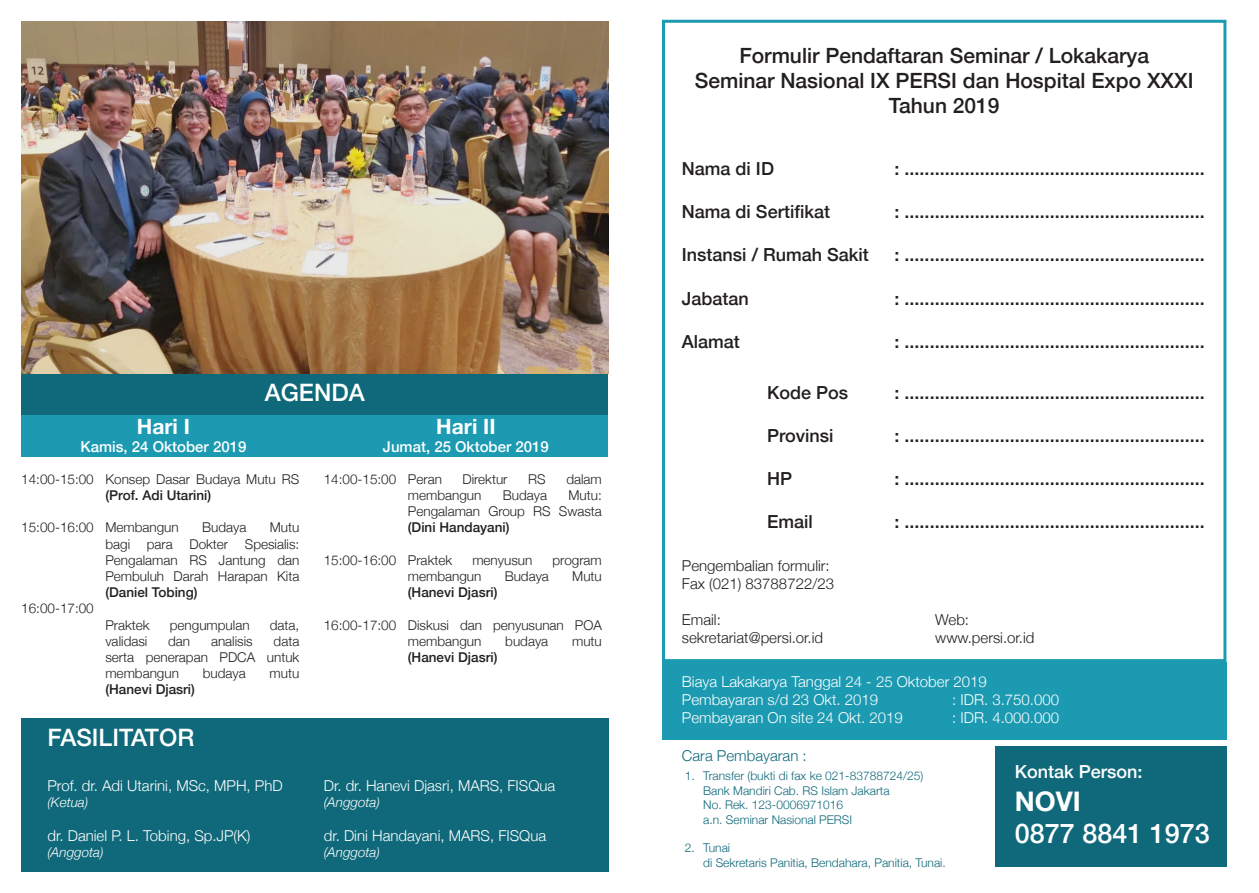
<style>
.page{position:relative;width:1259px;height:893px;background:#fff}
.page>*{position:absolute;margin:0;border:0;box-sizing:border-box;transform-origin:0 0}
.t1{font:500 27px "Helvetica Neue";color:#fff}
.t2{font:700 27px "Helvetica Neue";color:#fff}
.t3{font:500 24px "Helvetica Neue";color:#fff}
.t4{font:500 21px "Helvetica Neue";color:#231f20}
.t5{font:700 21px "Helvetica Neue";color:#fff}
.t6{font:500 18px "Helvetica Neue";color:#231f20}
.t7{font:500 18px "Helvetica Neue";color:#fff}
.t8{font:300 15px "Helvetica Neue";color:#fff}
.t9{font:300 15px "Helvetica Neue";color:#231f20}
.t10{font:500 15px "Helvetica Neue";color:#fff}
.t11{font:300 15px "Helvetica Neue";color:#0f697a}
.t12{font:300 13.5px/16.2px "Helvetica Neue";color:#231f20;text-align:justify}
.t13{font:500 13.5px "Helvetica Neue";color:#231f20}
.t14{font:italic 300 13.5px "Helvetica Neue";color:#fff}
.t15{font:300 12px "Helvetica Neue";color:#0f697a}
.s1{font-weight:500}
</style>
<div class="page">
<div style="left:21px;top:373px;width:587px;height:84px;background:#1b9ab2"></div>
<div style="left:21px;top:373px;width:587px;height:41px;background:#0f697a"></div>
<div style="left:662px;top:662px;width:564px;height:78px;background:#1b9ab2"></div>
<div style="left:995px;top:746px;width:231px;height:121px;background:#0f697a"></div>
<div style="left:21px;top:719px;width:587px;height:153px;background:#0f697a"></div>
<div style="left:662px;top:20px;width:564px;height:642px;border:3px solid #1b9ab2"></div>
<img style="left:21px;top:21px;width:587px;height:352px">
<p class="t5" style="left:137px;top:410px;width:55px">Hari I</p>
<p class="t10" style="left:80px;top:435px;width:167px">Kamis, 24 Oktober 2019</p>
<p class="t3" style="left:265px;top:373px;width:102px">AGENDA</p>
<p class="t5" style="left:436px;top:410px;width:61px">Hari II</p>
<p class="t10" style="left:383px;top:435px;width:167px">Jumat, 25 Oktober 2019</p>
<p class="t12" style="left:21px;top:470px;width:74px">14:00-15:00</p>
<p class="t12" style="left:21px;top:518px;width:74px">15:00-16:00</p>
<p class="t12" style="left:21px;top:599px;width:74px">16:00-17:00</p>
<p class="t12" style="left:105px;top:470px;width:195px">Konsep Dasar Budaya Mutu RS <span class="s1">(Prof. Adi Utarini)</span></p>
<p class="t12" style="left:105px;top:518px;width:75px">Membangun</p>
<p class="t12" style="left:202px;top:518px;width:46px">Budaya</p>
<p class="t12" style="left:105px;top:518px;width:195px;text-indent:164px">Mutu bagi para Dokter Spesialis:<br>Pengalaman RS Jantung dan Pembuluh Darah Harapan Kita <span class="s1">(Daniel Tobing)</span></p>
<p class="t12" style="left:105px;top:616px;width:46px">Praktek</p>
<p class="t12" style="left:170px;top:616px;width:81px">pengumpulan</p>
<p class="t12" style="left:270px;top:616px;width:31px">data,</p>
<p class="t12" style="left:105px;top:632px;width:43px">validasi</p>
<p class="t12" style="left:168px;top:632px;width:24px">dan</p>
<p class="t12" style="left:211px;top:632px;width:43px">analisis</p>
<p class="t12" style="left:105px;top:632px;width:195px;text-indent:168px">data serta penerapan PDCA untuk membangun</p>
<p class="t12" style="left:203px;top:664px;width:45px">budaya</p>
<p class="t12" style="left:270px;top:664px;width:31px">mutu</p>
<p class="t13" style="left:105px;top:679px;width:91px">(Hanevi Djasri)</p>
<p class="t3" style="left:47px;top:718px;width:148px">FASILITATOR</p>
<p class="t8" style="left:47px;top:774px;width:237px">Prof. dr. Adi Utarini, MSc, MPH, PhD</p>
<p class="t14" style="left:47px;top:792px;width:42px">(Ketua)</p>
<p class="t8" style="left:47px;top:824px;width:205px">dr. Daniel P. L. Tobing, Sp.JP(K)</p>
<p class="t14" style="left:47px;top:842px;width:58px">(Anggota)</p>
<p class="t12" style="left:324px;top:470px;width:74px">14:00-15:00</p>
<p class="t12" style="left:324px;top:551px;width:74px">15:00-16:00</p>
<p class="t12" style="left:324px;top:616px;width:74px">16:00-17:00</p>
<p class="t12" style="left:408px;top:470px;width:36px">Peran</p>
<p class="t12" style="left:462px;top:470px;width:47px">Direktur</p>
<p class="t12" style="left:528px;top:470px;width:19px">RS</p>
<p class="t12" style="left:566px;top:470px;width:37px">dalam</p>
<p class="t12" style="left:408px;top:486px;width:75px">membangun</p>
<p class="t12" style="left:503px;top:486px;width:46px">Budaya</p>
<p class="t12" style="left:408px;top:486px;width:195px;text-indent:161px">Mutu:<br>Pengalaman Group RS Swasta <span class="s1">(Dini Handayani)</span></p>
<p class="t12" style="left:408px;top:551px;width:46px">Praktek</p>
<p class="t12" style="left:472px;top:551px;width:61px">menyusun</p>
<p class="t12" style="left:552px;top:551px;width:51px">program</p>
<p class="t12" style="left:408px;top:567px;width:75px">membangun</p>
<p class="t12" style="left:505px;top:567px;width:46px">Budaya</p>
<p class="t12" style="left:572px;top:567px;width:31px">Mutu</p>
<p class="t13" style="left:408px;top:582px;width:91px">(Hanevi Djasri)</p>
<p class="t12" style="left:408px;top:616px;width:195px">Diskusi dan penyusunan POA membangun</p>
<p class="t12" style="left:505px;top:632px;width:45px">budaya</p>
<p class="t12" style="left:572px;top:632px;width:31px">mutu</p>
<p class="t13" style="left:408px;top:646px;width:91px">(Hanevi Djasri)</p>
<p class="t8" style="left:324px;top:774px;width:233px">Dr. dr. Hanevi Djasri, MARS, FISQua</p>
<p class="t14" style="left:324px;top:792px;width:58px">(Anggota)</p>
<p class="t8" style="left:324px;top:824px;width:224px">dr. Dini Handayani, MARS, FISQua</p>
<p class="t14" style="left:324px;top:842px;width:58px">(Anggota)</p>
<p class="t4" style="left:739px;top:39px;width:411px">Formulir Pendaftaran Seminar / Lokakarya</p>
<p class="t4" style="left:695px;top:64px;width:500px">Seminar Nasional IX PERSI dan Hospital Expo XXXI</p>
<p class="t4" style="left:889px;top:89px;width:112px">Tahun 2019</p>
<p class="t6" style="left:682px;top:154px;width:94px">Nama di ID</p>
<p class="t6" style="left:682px;top:197px;width:150px">Nama di Sertifikat</p>
<p class="t6" style="left:682px;top:240px;width:188px">Instansi / Rumah Sakit</p>
<p class="t6" style="left:682px;top:284px;width:69px">Jabatan</p>
<p class="t6" style="left:682px;top:327px;width:60px">Alamat</p>
<p class="t6" style="left:767px;top:378px;width:83px">Kode Pos</p>
<p class="t6" style="left:767px;top:421px;width:68px">Provinsi</p>
<p class="t6" style="left:767px;top:464px;width:27px">HP</p>
<p class="t6" style="left:767px;top:507px;width:47px">Email</p>
<p class="t9" style="left:682px;top:554px;width:149px">Pengembalian formulir:</p>
<p class="t9" style="left:682px;top:572px;width:154px">Fax (021) 83788722/23</p>
<p class="t9" style="left:682px;top:608px;width:40px">Email:</p>
<p class="t9" style="left:682px;top:626px;width:143px">sekretariat@persi.or.id</p>
<p class="t8" style="left:682px;top:669px;width:306px">Biaya Lakakarya Tanggal 24 - 25 Oktober 2019</p>
<p class="t8" style="left:682px;top:687px;width:198px">Pembayaran s/d 23 Okt. 2019</p>
<p class="t8" style="left:952px;top:687px;width:109px">: IDR. 3.750.000</p>
<p class="t8" style="left:682px;top:705px;width:222px">Pembayaran On site 24 Okt. 2019</p>
<p class="t8" style="left:952px;top:705px;width:109px">: IDR. 4.000.000</p>
<p class="t11" style="left:682px;top:743px;width:126px">Cara Pembayaran :</p>
<p class="t15" style="left:703px;top:766px;width:222px">Transfer (bukti di fax ke 021-83788724/25)</p>
<p class="t15" style="left:703px;top:781px;width:188px">Bank Mandiri Cab. RS Islam Jakarta</p>
<p class="t15" style="left:703px;top:795px;width:141px">No. Rek. 123-0006971016</p>
<p class="t15" style="left:703px;top:810px;width:150px">a.n. Seminar Nasional PERSI</p>
<p class="t15" style="left:703px;top:838px;width:28px">Tunai</p>
<p class="t15" style="left:703px;top:853px;width:244px">di Sekretaris Panitia, Bendahara, Panitia, Tunai.</p>
<p class="t6" style="left:894px;top:154px;width:312px">: ............................................................</p>
<p class="t6" style="left:894px;top:197px;width:312px">: ............................................................</p>
<p class="t6" style="left:894px;top:240px;width:312px">: ............................................................</p>
<p class="t6" style="left:894px;top:284px;width:312px">: ............................................................</p>
<p class="t6" style="left:894px;top:327px;width:312px">: ............................................................</p>
<p class="t6" style="left:894px;top:378px;width:312px">: ............................................................</p>
<p class="t6" style="left:894px;top:421px;width:312px">: ............................................................</p>
<p class="t6" style="left:894px;top:464px;width:312px">: ............................................................</p>
<p class="t6" style="left:894px;top:507px;width:312px">: ............................................................</p>
<p class="t9" style="left:935px;top:608px;width:35px">Web:</p>
<p class="t9" style="left:935px;top:626px;width:101px">www.persi.or.id</p>
<p class="t7" style="left:1014px;top:757px;width:129px">Kontak Person:</p>
<p class="t2" style="left:1014px;top:780px;width:67px">NOVI</p>
<p class="t1" style="left:1014px;top:812px;width:197px">0877 8841 1973</p>
<p class="t15" style="left:685px;top:766px;width:12px">1.</p>
<p class="t15" style="left:685px;top:838px;width:12px">2.</p>
</div>
